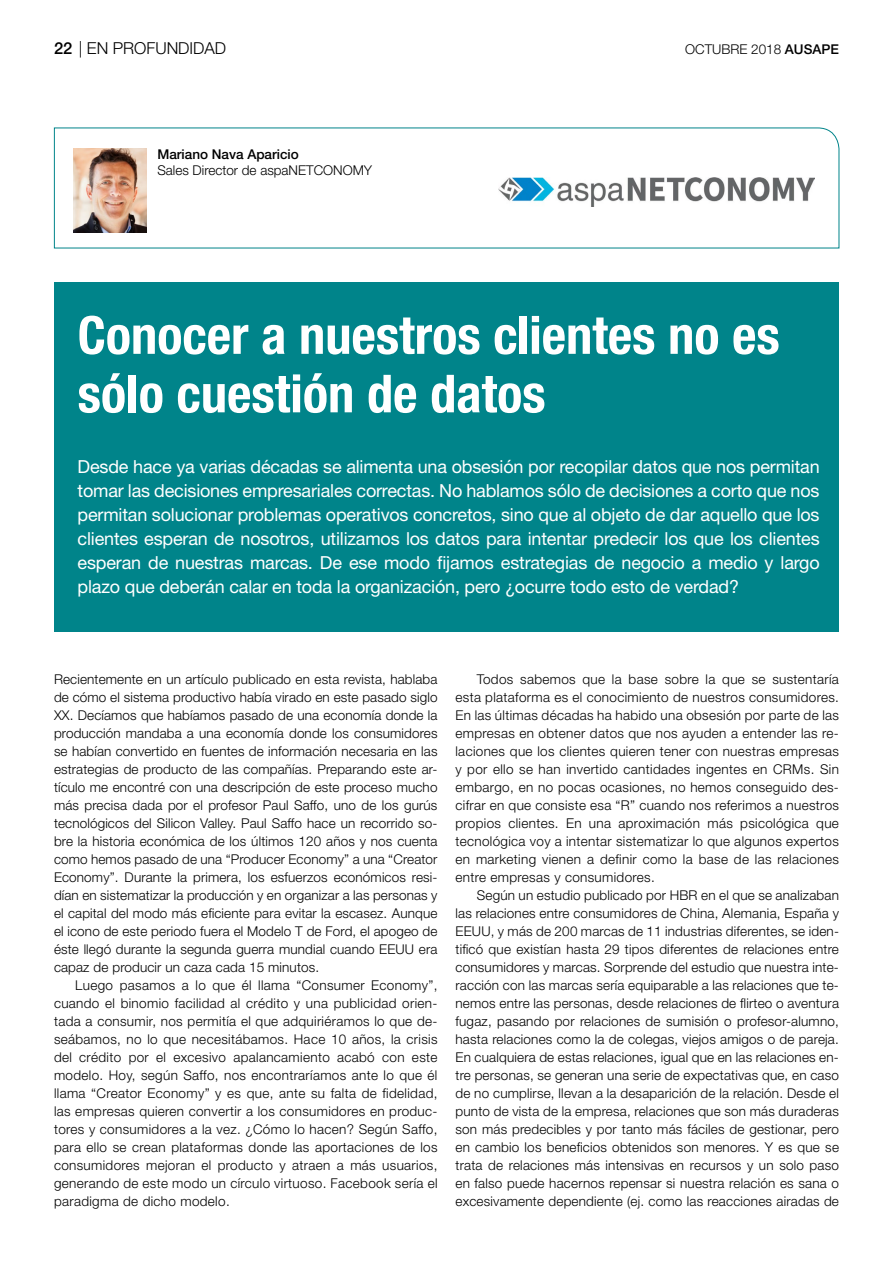
<style>
.page{position:relative;width:893px;height:1263px;background:#fff}
.page>*{position:absolute;margin:0;border:0;box-sizing:border-box;transform-origin:0 0}
.t1{font:700 condensed 52.5px/58.5px "Helvetica Neue";color:#fff}
.t2{font:18px/24px "Helvetica Neue";letter-spacing:-.01em;color:#fff;text-align:justify}
.t3{font:300 16.5px "Helvetica Neue";color:#000}
.t4{font:300 13.5px/18px "Helvetica Neue";letter-spacing:.015em;color:#000;text-align:justify}
.t5{font:500 13.5px "Helvetica Neue";color:#000}
.s1{font-weight:500}
</style>
<div class="page">
<svg style="left:54px;top:127px;width:786px;height:122px"></svg>
<img style="left:73px;top:148px;width:73px;height:84px">
<img style="left:498px;top:178px;width:317px;height:29px">
<div style="left:54px;top:282px;width:785px;height:349px;background:#00848a"></div>
<p class="t3" style="left:54px;top:38px;width:174px"><span class="s1">22</span> | EN PROFUNDIDAD</p>
<p class="t4" style="left:685px;top:40px;width:155px">OCTUBRE 2018 <span class="s1">AUSAPE</span></p>
<p class="t5" style="left:157px;top:146px;width:143px">Mariano Nava Aparicio</p>
<p class="t4" style="left:157px;top:161px;width:216px">Sales Director de aspaNETCONOMY</p>
<h1 class="t1" style="left:78px;top:305px;width:704px">Conocer a nuestros clientes no es sólo cuestión de datos</h1>
<p class="t2" style="left:78px;top:455px;width:744px">Desde hace ya varias décadas se alimenta una obsesión por recopilar datos que nos permitan tomar las decisiones empresariales correctas. No hablamos sólo de decisiones a corto que nos permitan solucionar problemas operativos concretos, sino que al objeto de dar aquello que los clientes esperan de nosotros, utilizamos los datos para intentar predecir los que los clientes esperan de nuestras marcas. De ese modo fijamos estrategias de negocio a medio y largo plazo que deberán calar en toda la organización, pero ¿ocurre todo esto de verdad?</p>
<p class="t4" style="left:54px;top:670px;width:385px">Recientemente en un artículo publicado en esta revista, hablaba de cómo el sistema productivo había virado en este pasado siglo XX. Decíamos que habíamos pasado de una economía donde la producción mandaba a una economía donde los consumidores se habían convertido en fuentes de información necesaria en las estrategias de producto de las compañías. Preparando este ar&shy;tículo me encontré con una descripción de este proceso mucho más precisa dada por el profesor Paul Saffo, uno de los gurús tecnológicos del Silicon Valley. Paul Saffo hace un recorrido so&shy;bre la historia económica de los últimos 120 años y nos cuenta como hemos pasado de una “Producer Economy” a una “Creator Economy”. Durante la primera, los esfuerzos económicos resi&shy;dían en sistematizar la producción y en organizar a las personas y el capital del modo más eficiente para evitar la escasez. Aunque el icono de este periodo fuera el Modelo T de Ford, el apogeo de éste llegó durante la segunda guerra mundial cuando EEUU era capaz de producir un caza cada 15 minutos.</p>
<p class="t4" style="left:54px;top:976px;width:385px;text-indent:21px">Luego pasamos a lo que él llama “Consumer Economy”, cuando el binomio facilidad al crédito y una publicidad orien&shy;tada a consumir, nos permitía el que adquiriéramos lo que de&shy;seábamos, no lo que necesitábamos. Hace 10 años, la crisis del crédito por el excesivo apalancamiento acabó con este modelo. Hoy, según Saffo, nos encontraríamos ante lo que él llama “Creator Economy” y es que, ante su falta de fidelidad, las empresas quieren convertir a los consumidores en produc&shy;tores y consumidores a la vez. ¿Cómo lo hacen? Según Saffo, para ello se crean plataformas donde las aportaciones de los consumidores mejoran el producto y atraen a más usuarios, generando de este modo un círculo virtuoso. Facebook sería el paradigma de dicho modelo.</p>
<p class="t4" style="left:455px;top:670px;width:385px;text-indent:21px">Todos sabemos que la base sobre la que se sustentaría esta plataforma es el conocimiento de nuestros consumidores.<br>En las últimas décadas ha habido una obsesión por parte de las empresas en obtener datos que nos ayuden a entender las re&shy;laciones que los clientes quieren tener con nuestras empresas y por ello se han invertido cantidades ingentes en CRMs. Sin embargo, en no pocas ocasiones, no hemos conseguido des&shy;cifrar en que consiste esa “R” cuando nos referimos a nuestros propios clientes. En una aproximación más psicológica que tecnológica voy a intentar sistematizar lo que algunos expertos en marketing vienen a definir como la base de las relaciones entre empresas y consumidores.</p>
<p class="t4" style="left:455px;top:886px;width:385px;text-indent:21px">Según un estudio publicado por HBR en el que se analizaban las relaciones entre consumidores de China, Alemania, España y EEUU, y más de 200 marcas de 11 industrias diferentes, se iden&shy;tificó que existían hasta 29 tipos diferentes de relaciones entre consumidores y marcas. Sorprende del estudio que nuestra inte&shy;racción con las marcas sería equiparable a las relaciones que te&shy;nemos entre las personas, desde relaciones de flirteo o aventura fugaz, pasando por relaciones de sumisión o profesor-alumno, hasta relaciones como la de colegas, viejos amigos o de pareja.<br>En cualquiera de estas relaciones, igual que en las relaciones en&shy;tre personas, se generan una serie de expectativas que, en caso de no cumplirse, llevan a la desaparición de la relación. Desde el punto de vista de la empresa, relaciones que son más duraderas son más predecibles y por tanto más fáciles de gestionar, pero en cambio los beneficios obtenidos son menores. Y es que se trata de relaciones más intensivas en recursos y un solo paso en falso puede hacernos repensar si nuestra relación es sana o excesivamente dependiente (ej. como las reacciones airadas de</p>
</div>
